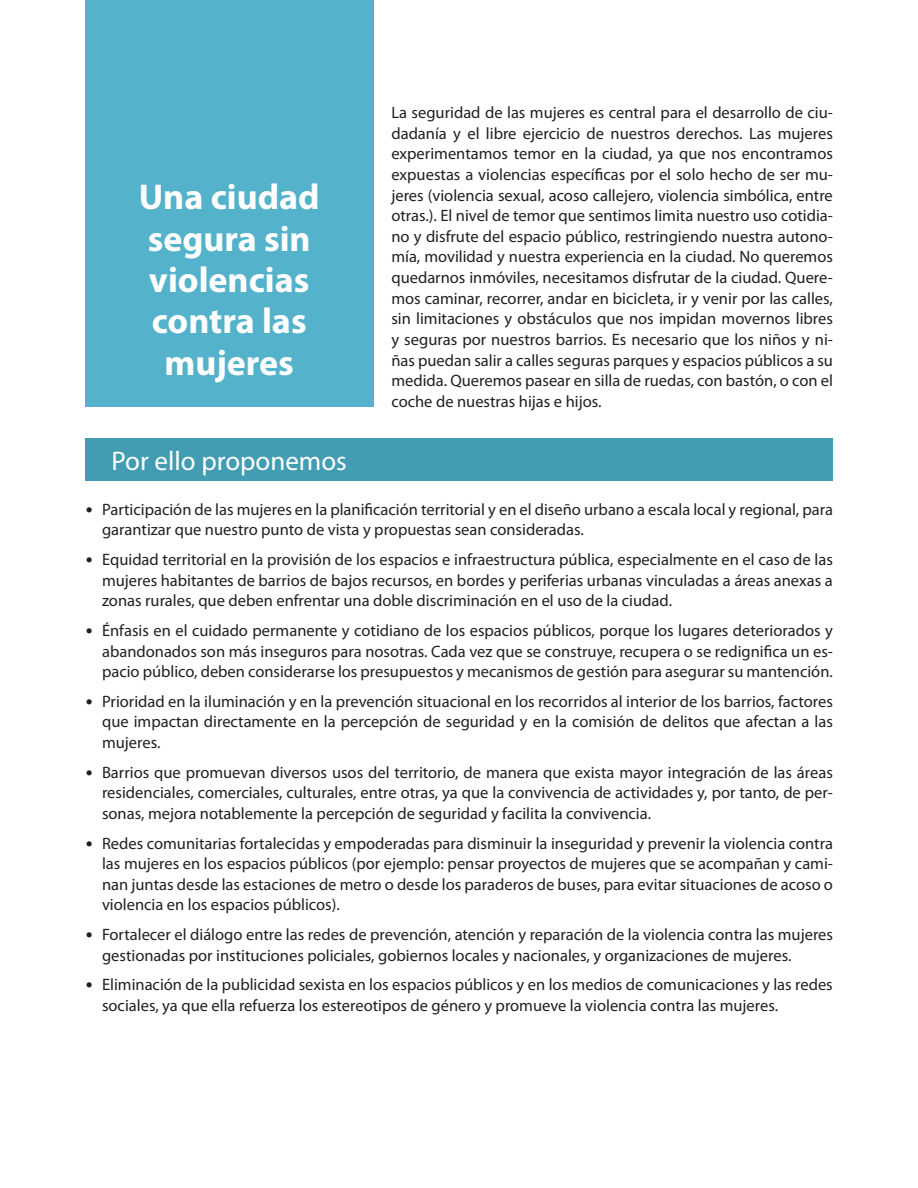
<style>
.page{position:relative;width:918px;height:1188px;background:#fff}
.page>*{position:absolute;margin:0;border:0;box-sizing:border-box;transform-origin:0 0}
.t1{font:700 36px/41.4px "Myriad Pro";color:#fff;text-align:center}
.t2{font:27px "Myriad Pro";color:#fff}
.t3{font:16.5px/20.7px "Myriad Pro";color:#231f20;text-align:justify}
.s1{font-family:"Calibri"}
</style>
<div class="page">
<div style="left:85px;top:0;width:288px;height:407px;background:#54b2cb"></div>
<div style="left:85px;top:439px;width:748px;height:42px;background:#429db2"></div>
<h1 class="t1" style="left:139px;top:175px;width:182px">Una ciudad segura sin violencias contra las mujeres</h1>
<h2 class="t2" style="left:112px;top:444px;width:237px">Por ello proponemos</h2>
<p class="t3" style="left:391px;top:102px;width:443px">La seguridad de las mujeres es central para el desarrollo de ciu&shy;dadanía y el libre ejercicio de nuestros derechos. Las mujeres experimentamos temor en la ciudad, ya que nos encontramos expuestas a violencias específicas por el solo hecho de ser mu&shy;jeres (violencia sexual, acoso callejero, violencia simbólica, entre otras.). El nivel de temor que sentimos limita nuestro uso cotidia&shy;no y disfrute del espacio público, restringiendo nuestra autono&shy;mía, movilidad y nuestra experiencia en la ciudad. No queremos quedarnos inmóviles, necesitamos disfrutar de la ciudad. Quere&shy;mos caminar, recorrer, andar en bicicleta, ir y venir por las calles, sin limitaciones y obstáculos que nos impidan movernos libres y seguras por nuestros barrios. Es necesario que los niños y ni&shy;ñas puedan salir a calles seguras parques y espacios públicos a su medida. Queremos pasear en silla de ruedas, con bastón, o con el coche de nuestras hijas e hijos.</p>
<p class="t3" style="left:102px;top:499px;width:732px;text-indent:-17px"><span class="s1">•</span> Participación de las mujeres en la planificación territorial y en el diseño urbano a escala local y regional, para garantizar que nuestro punto de vista y propuestas sean consideradas.</p>
<p class="t3" style="left:102px;top:549px;width:732px;text-indent:-17px"><span class="s1">•</span> Equidad territorial en la provisión de los espacios e infraestructura pública, especialmente en el caso de las mujeres habitantes de barrios de bajos recursos, en bordes y periferias urbanas vinculadas a áreas anexas a zonas rurales, que deben enfrentar una doble discriminación en el uso de la ciudad.</p>
<p class="t3" style="left:102px;top:620px;width:732px;text-indent:-17px"><span class="s1">•</span> Énfasis en el cuidado permanente y cotidiano de los espacios públicos, porque los lugares deteriorados y abandonados son más inseguros para nosotras. Cada vez que se construye, recupera o se redignifica un es&shy;pacio público, deben considerarse los presupuestos y mecanismos de gestión para asegurar su mantención.</p>
<p class="t3" style="left:102px;top:691px;width:732px;text-indent:-17px"><span class="s1">•</span> Prioridad en la iluminación y en la prevención situacional en los recorridos al interior de los barrios, factores que impactan directamente en la percepción de seguridad y en la comisión de delitos que afectan a las mujeres.</p>
<p class="t3" style="left:102px;top:762px;width:732px;text-indent:-17px"><span class="s1">•</span> Barrios que promuevan diversos usos del territorio, de manera que exista mayor integración de las áreas residenciales, comerciales, culturales, entre otras, ya que la convivencia de actividades y, por tanto, de per&shy;sonas, mejora notablemente la percepción de seguridad y facilita la convivencia.</p>
<p class="t3" style="left:102px;top:832px;width:732px;text-indent:-17px"><span class="s1">•</span> Redes comunitarias fortalecidas y empoderadas para disminuir la inseguridad y prevenir la violencia contra las mujeres en los espacios públicos (por ejemplo: pensar proyectos de mujeres que se acompañan y cami&shy;nan juntas desde las estaciones de metro o desde los paraderos de buses, para evitar situaciones de acoso o violencia en los espacios públicos).</p>
<p class="t3" style="left:102px;top:924px;width:733px;text-indent:-17px"><span class="s1">•</span> Fortalecer el diálogo entre las redes de prevención, atención y reparación de la violencia contra las mujeres gestionadas por instituciones policiales, gobiernos locales y nacionales, y organizaciones de mujeres.</p>
<p class="t3" style="left:102px;top:974px;width:732px;text-indent:-17px"><span class="s1">•</span> Eliminación de la publicidad sexista en los espacios públicos y en los medios de comunicaciones y las redes sociales, ya que ella refuerza los estereotipos de género y promueve la violencia contra las mujeres.</p>
</div>
